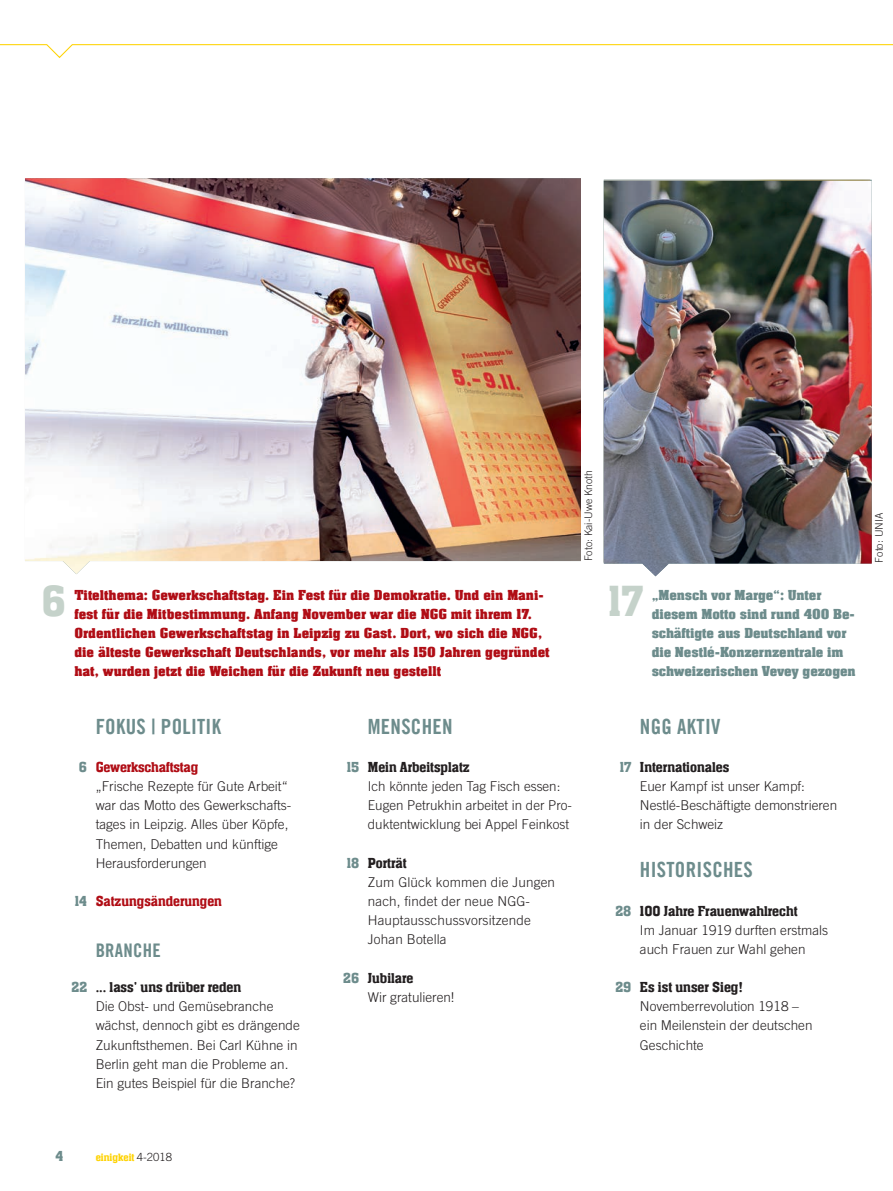
<style>
.page{position:relative;width:893px;height:1191px;background:#fff}
.page>*{position:absolute;margin:0;border:0;box-sizing:border-box;transform-origin:0 0}
.t1{font:500 45px "Aachen Pro";color:#c5d2ca}
.t2{font:21px "Trade Gothic LT Com Bd Cn 20";letter-spacing:.015em;color:#6d8c8c}
.t3{font:18.75px "Trade Gothic LT Com Bd Cn 20";letter-spacing:.015em;color:#6d8c8c}
.t4{font:700 15px/19.2px "Neue Aachen Pro";color:#b00d15}
.t5{font:700 15px/19.2px "Neue Aachen Pro";letter-spacing:-.005em;color:#6d8c8c}
.t6{font:500 15px "Aachen Pro";color:#231f20}
.t7{font:500 15px "Aachen Pro";color:#b00d15}
.t8{font:500 15px "Aachen Pro";color:#6d8c8c}
.t9{font:300 13.5px/19.2px "Trade Gothic LT Com";color:#231f20}
.t10{font:500 11.25px "Aachen Pro";color:#fed304}
.t11{font:300 10.5px "Trade Gothic LT Com";color:#231f20}
.s1{color:#6d8c8c}
.s2{font-family:"Trade Gothic LT Com";font-weight:300;color:#231f20}
</style>
<div class="page">
<svg style="left:0;top:44px;width:893px;height:14px"></svg>
<img style="left:25px;top:178px;width:556px;height:396px">
<img style="left:604px;top:181px;width:268px;height:395px">
<p class="t11" style="left:582px;top:561px;width:93px;rotate:-90deg">Foto: Kai-Uwe Knoth</p>
<h1 class="t1" style="left:41px;top:576px;width:26px">6</h1>
<h1 class="t1" style="left:608px;top:576px;width:37px">17</h1>
<p class="t4" style="left:74px;top:585px;width:477px">Titelthema: Gewerkschaftstag. Ein Fest für die Demokratie. Und ein Mani&shy;fest für die Mitbestimmung. Anfang November war die NGG mit ihrem 17.<br>Ordentlichen Gewerkschaftstag in Leipzig zu Gast. Dort, wo sich die NGG, die älteste Gewerkschaft Deutschlands, vor mehr als 150 Jahren gegründet hat, wurden jetzt die Weichen für die Zukunft neu gestellt</p>
<p class="t5" style="left:652px;top:585px;width:206px">„Mensch vor Marge“: Unter diesem Motto sind rund 400 Be&shy;schäftigte aus Deutschland vor die Nestlé-Konzernzentrale im schweizerischen Vevey gezogen</p>
<h2 class="t2" style="left:96px;top:713px;width:127px">FOKUS | POLITIK</h2>
<p class="t7" style="left:79px;top:759px;width:121px"><span class="s1">6</span> Gewerkschaftstag</p>
<p class="t9" style="left:96px;top:776px;width:197px">„Frische Rezepte für Gute Arbeit“ war das Motto des Gewerkschafts&shy;tages in Leipzig. Alles über Köpfe,<br>Themen, Debatten und künftige<br>Herausforderungen</p>
<p class="t7" style="left:75px;top:893px;width:149px"><span class="s1">14</span> Satzungsänderungen</p>
<h3 class="t3" style="left:96px;top:939px;width:67px">BRANCHE</h3>
<p class="t6" style="left:72px;top:979px;width:171px"><span class="s1">22</span> ... lass' uns drüber reden</p>
<p class="t9" style="left:96px;top:996px;width:206px">Die Obst- und Gemüsebranche wächst, dennoch gibt es drängende<br>Zukunftsthemen. Bei Carl Kühne in<br>Berlin geht man die Probleme an.<br>Ein gutes Beispiel für die Branche?</p>
<h2 class="t2" style="left:368px;top:713px;width:86px">MENSCHEN</h2>
<p class="t6" style="left:347px;top:759px;width:124px"><span class="s1">15</span> Mein Arbeitsplatz</p>
<p class="t9" style="left:368px;top:776px;width:206px">Ich könnte jeden Tag Fisch essen:<br>Eugen Petrukhin arbeitet in der Pro&shy;duktentwicklung bei Appel Feinkost</p>
<p class="t6" style="left:347px;top:854px;width:61px"><span class="s1">18</span> Porträt</p>
<p class="t9" style="left:368px;top:872px;width:189px">Zum Glück kommen die Jungen nach, findet der neue NGG-<br>Hauptausschussvorsitzende<br>Johan Botella</p>
<p class="t6" style="left:343px;top:969px;width:71px"><span class="s1">26</span> Jubilare</p>
<p class="t9" style="left:368px;top:987px;width:88px">Wir gratulieren!</p>
<h2 class="t2" style="left:640px;top:713px;width:82px">NGG AKTIV</h2>
<p class="t6" style="left:620px;top:759px;width:111px"><span class="s1">17</span> Internationales</p>
<p class="t9" style="left:640px;top:776px;width:199px">Euer Kampf ist unser Kampf:<br>Nestlé-Beschäftigte demonstrieren in der Schweiz</p>
<h2 class="t2" style="left:640px;top:857px;width:114px">HISTORISCHES</h2>
<p class="t6" style="left:615px;top:902px;width:184px"><span class="s1">28</span> 100 Jahre Frauenwahlrecht</p>
<p class="t9" style="left:640px;top:920px;width:190px">Im Januar 1919 durften erstmals auch Frauen zur Wahl gehen</p>
<p class="t6" style="left:615px;top:979px;width:129px"><span class="s1">29</span> Es ist unser Sieg!</p>
<p class="t9" style="left:640px;top:996px;width:174px">Novemberrevolution 1918 – ein Meilenstein der deutschen<br>Geschichte</p>
<p class="t11" style="left:873px;top:562px;width:51px;rotate:-90deg">Foto: UNIA</p>
<p class="t8" style="left:56px;top:1148px;width:9px">4</p>
<p class="t10" style="left:96px;top:1151px;width:78px">einigkeit <span class="s2">4-2018</span></p>
</div>
